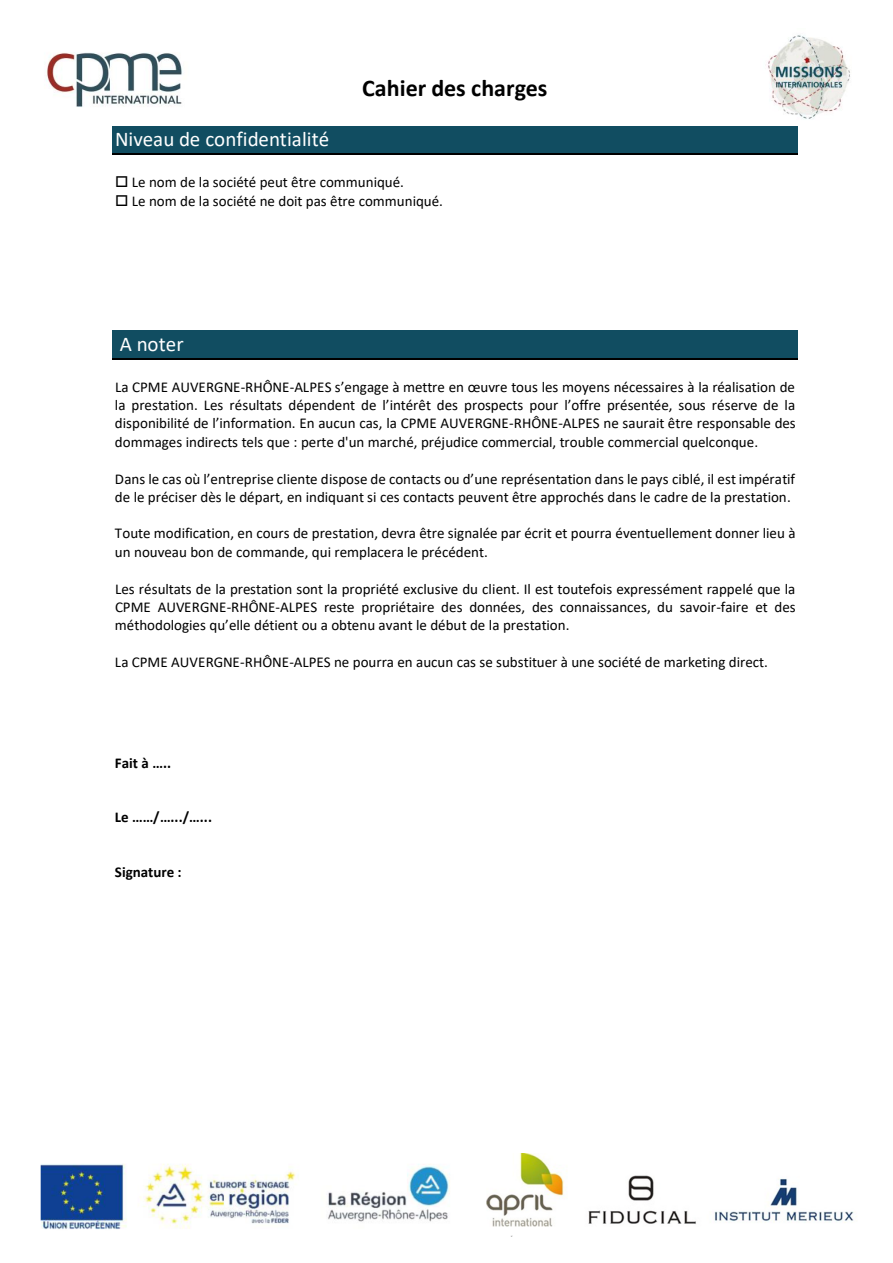
<style>
.page{position:relative;width:893px;height:1263px;background:#fff}
.page>*{position:absolute;margin:0;border:0;box-sizing:border-box;transform-origin:0 0}
.t1{font:700 24px "Calibri";letter-spacing:-.005em;color:#000}
.t2{font:21px "Calibri";color:#fff}
.t3{font:15px/18.3px "Calibri";color:#000;text-align:justify}
.t4{font:700 15px "Calibri";color:#000}
</style>
<div class="page">
<img style="left:46px;top:52px;width:137px;height:55px">
<img style="left:768px;top:35px;width:82px;height:84px">
<div style="left:113px;top:126px;width:685px;height:27px;background:#114d61"></div>
<hr style="left:113px;top:153px;width:685px;height:2px;background:#000">
<div style="left:113px;top:331px;width:685px;height:27px;background:#114d61"></div>
<hr style="left:113px;top:358px;width:685px;height:1px;background:#000">
<img style="left:41px;top:1153px;width:816px;height:84px">
<h1 class="t1" style="left:362px;top:71px;width:187px">Cahier des charges</h1>
<h2 class="t2" style="left:115px;top:124px;width:216px">Niveau de confidentialité</h2>
<p class="t3" style="left:115px;top:173px;width:291px">□ Le nom de la société peut être communiqué.</p>
<p class="t3" style="left:115px;top:191px;width:330px">□ Le nom de la société ne doit pas être communiqué.</p>
<h2 class="t2" style="left:120px;top:329px;width:65px">A noter</h2>
<p class="t3" style="left:115px;top:378px;width:682px">La CPME AUVERGNE-RHÔNE-ALPES s’engage à mettre en œuvre tous les moyens nécessaires à la réalisation de la prestation. Les résultats dépendent de l’intérêt des prospects pour l’offre présentée, sous réserve de la disponibilité de l’information. En aucun cas, la CPME AUVERGNE-RHÔNE-ALPES ne saurait être responsable des dommages indirects tels que : perte d'un marché, préjudice commercial, trouble commercial quelconque.</p>
<p class="t3" style="left:115px;top:469px;width:682px">Dans le cas où l’entreprise cliente dispose de contacts ou d’une représentation dans le pays ciblé, il est impératif de le préciser dès le départ, en indiquant si ces contacts peuvent être approchés dans le cadre de la prestation.</p>
<p class="t3" style="left:115px;top:524px;width:682px">Toute modification, en cours de prestation, devra être signalée par écrit et pourra éventuellement donner lieu à un nouveau bon de commande, qui remplacera le précédent.</p>
<p class="t3" style="left:115px;top:579px;width:682px">Les résultats de la prestation sont la propriété exclusive du client. Il est toutefois expressément rappelé que la CPME AUVERGNE-RHÔNE-ALPES reste propriétaire des données, des connaissances, du savoir-faire et des méthodologies qu’elle détient ou a obtenu avant le début de la prestation.</p>
<p class="t3" style="left:115px;top:652px;width:654px">La CPME AUVERGNE-RHÔNE-ALPES ne pourra en aucun cas se substituer à une société de marketing direct.</p>
<p class="t4" style="left:115px;top:752px;width:58px">Fait à …..</p>
<p class="t4" style="left:115px;top:807px;width:99px">Le ……/….../…...</p>
<p class="t4" style="left:115px;top:861px;width:68px">Signature :</p>
</div>
